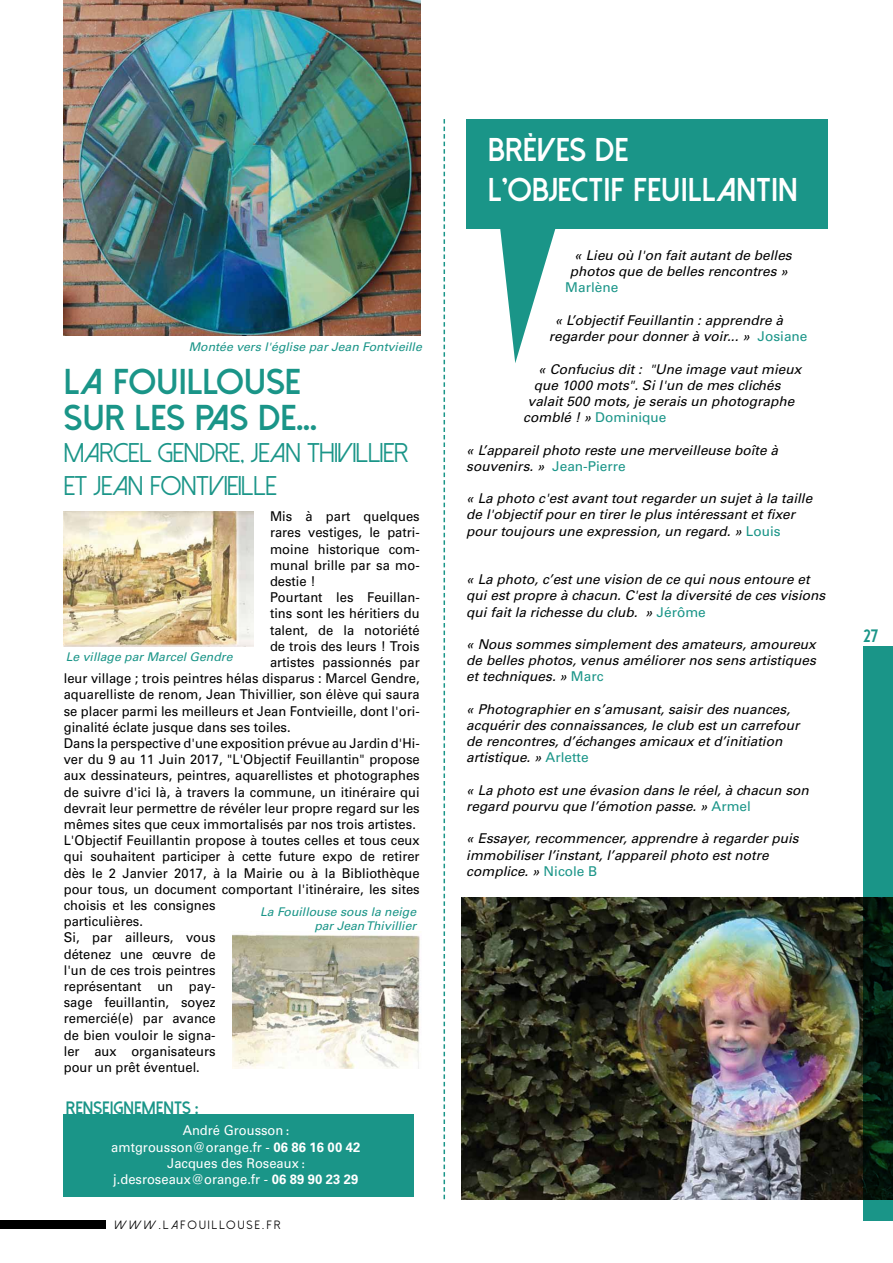
<style>
.page{position:relative;width:893px;height:1263px;background:#fff}
.page>*{position:absolute;margin:0;border:0;box-sizing:border-box;transform-origin:0 0}
.t1{font:800 36px/36px "Dolce Vita";color:#1a9588}
.t2{font:800 33px/39.6px "Dolce Vita";color:#fff;scale:.96 1}
.t3{font:27px/32.4px "Dolce Vita";color:#1a9588}
.t4{font:800 18px "Dolce Vita";color:#1a9588;scale:.95 1}
.t5{font:800 18px "Dolce Vita";color:#1a9588}
.t6{font:13.5px "Univers";color:#000;scale:.96 1}
.t7{font:italic 13.5px/16.2px "Univers";color:#000}
.t8{font:13.5px/16.2px "Univers";color:#fff;text-align:center;scale:.96 1}
.t9{font:13.5px "Univers";color:#1a9588}
.t10{font:italic 12px/14.4px "Univers";color:#1a9588;text-align:right}
.t11{font:12px "Dolce Vita";letter-spacing:.2em;color:#000}
.s1{font-family:"Dolce Vita";font-weight:800;font-size:12.9px}
.s2{font-weight:700}
.s3{font-style:normal;color:#1a9588}
.s4{font-style:italic;color:#000}
</style>
<div class="page">
<div style="left:863px;top:646px;width:30px;height:574px;background:#1a9588"></div>
<div style="left:0;top:1220px;width:106px;height:9px;background:#000"></div>
<svg style="left:444px;top:119px;width:1px;height:1080px"></svg>
<svg style="left:500px;top:229px;width:56px;height:134px"></svg>
<div style="left:467px;top:119px;width:361px;height:110px;background:#1a9588"></div>
<div style="left:64px;top:1114px;width:350px;height:83px;background:#1a9588"></div>
<img style="left:461px;top:897px;width:432px;height:302px">
<img style="left:63px;top:0;width:357px;height:335px">
<img style="left:64px;top:511px;width:189px;height:135px">
<img style="left:233px;top:934px;width:187px;height:135px">
<p class="t10" style="left:189px;top:340px;width:235px">Montée vers l'église par Jean Fontvieille</p>
<h1 class="t1" style="left:64px;top:364px;width:255px">LA FOUILLOUSE<br>SUR LES PAS DE...</h1>
<h3 class="t3" style="left:64px;top:437px;width:346px">MARCEL GENDRE, JEAN THIVILLIER<br>ET JEAN FONTVIEILLE</h3>
<p class="t6" style="left:270px;top:508px;width:157px">Mis à part quelques</p>
<p class="t6" style="left:270px;top:525px;width:157px">rares vestiges, le patri-</p>
<p class="t6" style="left:270px;top:541px;width:157px">moine historique com-</p>
<p class="t6" style="left:270px;top:557px;width:157px">munal brille par sa mo-</p>
<p class="t6" style="left:270px;top:573px;width:49px">destie !</p>
<p class="t6" style="left:270px;top:589px;width:157px">Pourtant les Feuillan-</p>
<p class="t6" style="left:270px;top:606px;width:157px">tins sont les héritiers du</p>
<p class="t6" style="left:270px;top:622px;width:157px">talent, de la notoriété</p>
<p class="t6" style="left:270px;top:638px;width:157px">de trois des leurs ! Trois</p>
<p class="t6" style="left:270px;top:654px;width:157px">artistes passionnés par</p>
<p class="t6" style="left:64px;top:670px;width:372px">leur village ; trois peintres hélas disparus : Marcel Gendre,</p>
<p class="t6" style="left:64px;top:687px;width:372px">aquarelliste de renom, Jean Thivillier, son élève qui saura</p>
<p class="t6" style="left:64px;top:703px;width:372px">se placer parmi les meilleurs et Jean Fontvieille, dont l'ori-</p>
<p class="t6" style="left:64px;top:719px;width:238px">ginalité éclate jusque dans ses toiles.</p>
<p class="t6" style="left:64px;top:735px;width:372px">Dans la perspective d'une exposition prévue au Jardin d'Hi-</p>
<p class="t6" style="left:64px;top:751px;width:372px">ver du 9 au 11 Juin 2017, "L'Objectif Feuillantin" propose</p>
<p class="t6" style="left:64px;top:768px;width:372px">aux dessinateurs, peintres, aquarellistes et photographes</p>
<p class="t6" style="left:64px;top:784px;width:372px">de suivre d'ici là, à travers la commune, un itinéraire qui</p>
<p class="t6" style="left:64px;top:800px;width:372px">devrait leur permettre de révéler leur propre regard sur les</p>
<p class="t6" style="left:64px;top:816px;width:368px">mêmes sites que ceux immortalisés par nos trois artistes.</p>
<p class="t6" style="left:64px;top:832px;width:372px">L'Objectif Feuillantin propose à toutes celles et tous ceux</p>
<p class="t6" style="left:64px;top:849px;width:372px">qui souhaitent participer à cette future expo de retirer</p>
<p class="t6" style="left:64px;top:865px;width:372px">dès le 2 Janvier 2017, à la Mairie ou à la Bibliothèque</p>
<p class="t6" style="left:64px;top:881px;width:372px">pour tous, un document comportant l'itinéraire, les sites</p>
<p class="t6" style="left:64px;top:897px;width:160px">choisis et les consignes</p>
<p class="t6" style="left:64px;top:913px;width:84px">particulières.</p>
<p class="t6" style="left:64px;top:930px;width:160px">Si, par ailleurs, vous</p>
<p class="t6" style="left:64px;top:946px;width:160px">détenez une œuvre de</p>
<p class="t6" style="left:64px;top:962px;width:160px">l'un de ces trois peintres</p>
<p class="t6" style="left:64px;top:978px;width:160px">représentant un pay-</p>
<p class="t6" style="left:64px;top:994px;width:160px">sage feuillantin, soyez</p>
<p class="t6" style="left:64px;top:1011px;width:160px">remercié(e) par avance</p>
<p class="t6" style="left:64px;top:1027px;width:160px">de bien vouloir le signa-</p>
<p class="t6" style="left:64px;top:1043px;width:160px">ler aux organisateurs</p>
<p class="t6" style="left:64px;top:1059px;width:143px">pour un prêt éventuel.</p>
<p class="t10" style="left:66px;top:649px;width:168px">Le village par Marcel Gendre</p>
<p class="t10" style="left:260px;top:904px;width:158px">La Fouillouse sous la neige par Jean Thivillier</p>
<h3 class="t4" style="left:66px;top:1099px;width:141px">RENSEIGNEMENTS :</h3>
<p class="t8" style="left:111px;top:1123px;width:261px">André Grousson <span class="s1">: </span>amtgrousson@orange.fr - <span class="s2">06 86 16 00 42<br></span>Jacques des Roseaux <span class="s1">: </span>j.desroseaux@orange.fr - <span class="s2">06 89 90 23 29</span></p>
<p class="t11" style="left:115px;top:1219px;width:167px">WWW.LAFOUILLOUSE.FR</p>
<h2 class="t2" style="left:488px;top:130px;width:324px">BRÈVES DE<br>L’OBJECTIF FEUILLANTIN</h2>
<p class="t7" style="left:570px;top:247px;width:223px;text-align:center">« Lieu où l'on fait autant de belles photos que de belles rencontres »</p>
<p class="t9" style="left:565px;top:280px;width:55px">Marlène</p>
<p class="t7" style="left:549px;top:312px;width:260px;text-indent:6px">« L’objectif Feuillantin : apprendre à regarder pour donner à voir... » <span class="s3">Josiane</span></p>
<p class="t7" style="left:538px;top:361px;width:265px">« Confucius dit : "Une image vaut mieux</p>
<p class="t7" style="left:534px;top:377px;width:248px">que 1000 mots". Si l'un de mes clichés</p>
<p class="t7" style="left:528px;top:393px;width:268px">valait 500 mots, je serais un photographe</p>
<p class="t9" style="left:523px;top:409px;width:145px"><span class="s4">comblé ! »</span> Dominique</p>
<p class="t7" style="left:466px;top:442px;width:313px">« L’appareil photo reste une merveilleuse boîte à souvenirs. » <span class="s3">Jean-Pierre</span></p>
<p class="t7" style="left:466px;top:490px;width:348px">« La photo c'est avant tout regarder un sujet à la taille de l'objectif pour en tirer le plus intéressant et fixer pour toujours une expression, un regard. » <span class="s3">Louis</span></p>
<p class="t7" style="left:466px;top:571px;width:361px">« La photo, c’est une vision de ce qui nous entoure et qui est propre à chacun. C'est la diversité de ces visions qui fait la richesse du club. » <span class="s3">Jérôme</span></p>
<p class="t7" style="left:466px;top:636px;width:351px;text-align:justify">« Nous sommes simplement des amateurs, amoureux de belles photos, venus améliorer nos sens artistiques et techniques. » <span class="s3">Marc</span></p>
<p class="t7" style="left:466px;top:701px;width:335px">« Photographier en s’amusant, saisir des nuances, acquérir des connaissances, le club est un carrefour de rencontres, d’échanges amicaux et d’initiation artistique. » <span class="s3">Arlette</span></p>
<p class="t7" style="left:466px;top:782px;width:344px">« La photo est une évasion dans le réel, à chacun son regard pourvu que l’émotion passe. » <span class="s3">Armel</span></p>
<p class="t7" style="left:466px;top:830px;width:334px">« Essayer, recommencer, apprendre à regarder puis immobiliser l’instant, l’appareil photo est notre complice. » <span class="s3">Nicole B</span></p>
<h3 class="t5" style="left:863px;top:627px;width:17px">27</h3>
</div>
